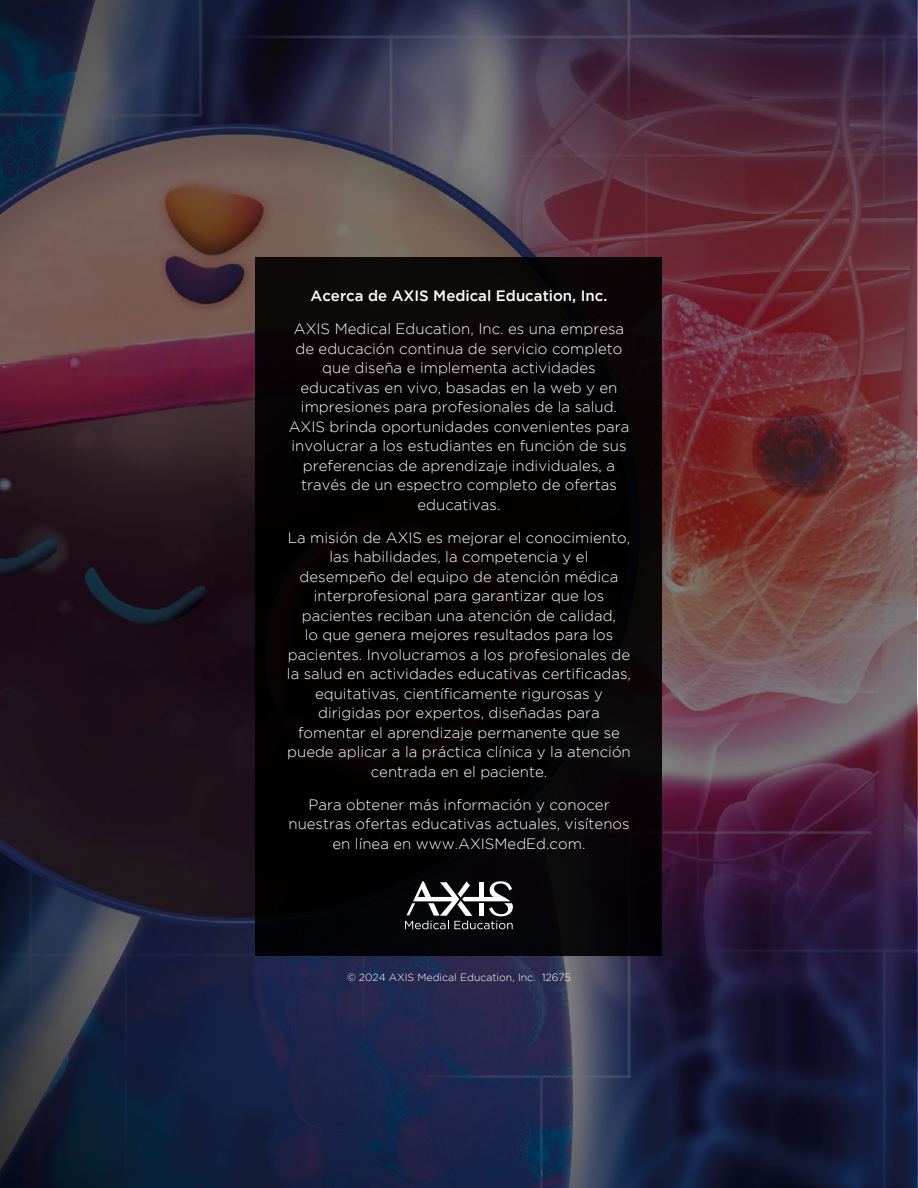
<style>
.page{position:relative;width:918px;height:1188px;background:#fff}
.page>*{position:absolute;margin:0;border:0;box-sizing:border-box;transform-origin:0 0}
.t1{font:300 15px/19.5px "Gotham";color:#fff;text-align:center}
.t2{font:500 15px "Gotham";color:#fff}
.t3{font:300 10.5px "Gotham";color:#fff}
</style>
<div class="page">
<img style="left:0;top:0;width:917px;height:1188px">
<div style="left:256px;top:257px;width:406px;height:699px;background:#000"></div>
<svg style="left:405px;top:881px;width:108px;height:48px"></svg>
<p class="t2" style="left:311px;top:288px;width:298px">Acerca de AXIS Medical Education, Inc.</p>
<p class="t1" style="left:289px;top:319px;width:342px">AXIS Medical Education, Inc. es una empresa de educación continua de servicio completo que diseña e implementa actividades educativas en vivo, basadas en la web y en impresiones para profesionales de la salud.<br>AXIS brinda oportunidades convenientes para involucrar a los estudiantes en función de sus preferencias de aprendizaje individuales, a través de un espectro completo de ofertas educativas.</p>
<p class="t1" style="left:287px;top:528px;width:346px">La misión de AXIS es mejorar el conocimiento, las habilidades, la competencia y el desempeño del equipo de atención médica interprofesional para garantizar que los pacientes reciban una atención de calidad,<br>lo que genera mejores resultados para los pacientes. Involucramos a los profesionales de la salud en actividades educativas certificadas, equitativas, científicamente rigurosas y dirigidas por expertos, diseñadas para fomentar el aprendizaje permanente que se puede aplicar a la práctica clínica y la atención centrada en el paciente.</p>
<p class="t1" style="left:288px;top:795px;width:343px">Para obtener más información y conocer nuestras ofertas educativas actuales, visítenos en línea en www.AXISMedEd.com.</p>
<p class="t3" style="left:347px;top:971px;width:225px">© 2024 AXIS Medical Education, Inc. 12675</p>
</div>
